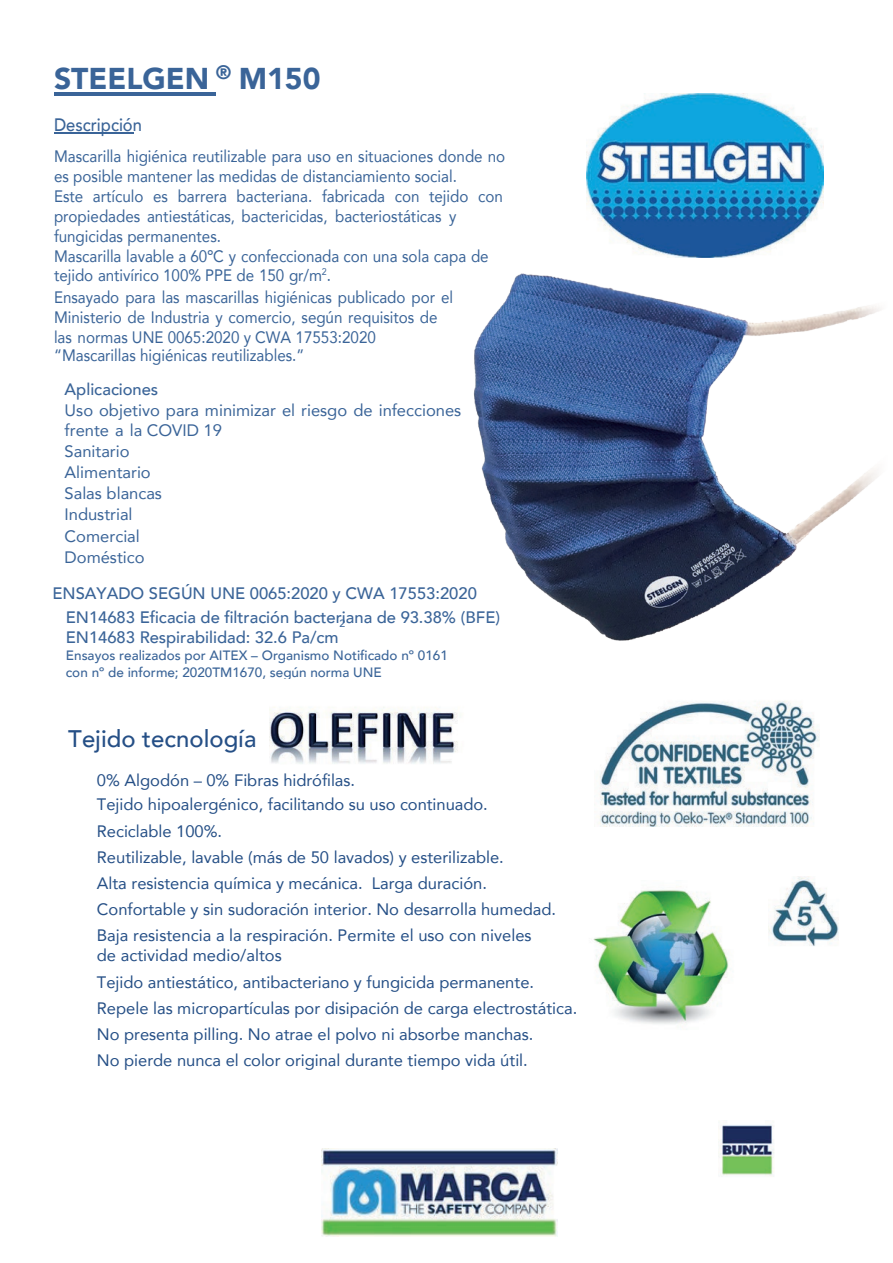
<style>
.page{position:relative;width:893px;height:1263px;background:#fff}
.page>*{position:absolute;margin:0;border:0;box-sizing:border-box;transform-origin:0 0}
.t1{font:900 30px "Avenir";color:#3a6498}
.t2{font:500 24px "Avenir";color:#254f86}
.t3{font:500 18px "Avenir";color:#3a6498;scale:.92 1}
.t4{font:16.5px/25.8px "Avenir";color:#254f86}
.t5{font:16.5px/20.1px "Avenir";color:#3a6498;scale:.92 1}
.t6{font:500 16.5px/24px "Avenir";color:#3a6498}
.t7{font:16.5px/21px "Avenir";color:#3a6498}
.t8{font:500 13.5px/16.4px "Avenir";color:#3a6498}
.t9{font:500 10.5px "Avenir";color:#3a6498}
</style>
<div class="page">
<hr style="left:54px;top:92px;width:162px;height:4px;background:#3a6498">
<hr style="left:54px;top:133px;width:80px;height:1px;background:#3a6498">
<img style="left:586px;top:94px;width:237px;height:161px">
<img style="left:269px;top:707px;width:189px;height:57px">
<img style="left:599px;top:701px;width:220px;height:125px">
<img style="left:769px;top:877px;width:70px;height:69px">
<img style="left:593px;top:890px;width:136px;height:134px">
<img style="left:473px;top:255px;width:408px;height:386px">
<img style="left:322px;top:1149px;width:235px;height:88px">
<img style="left:718px;top:1124px;width:56px;height:53px">
<h1 class="t1" style="left:54px;top:53px;width:268px">STEELGEN <sup>®</sup> M150</h1>
<p class="t3" style="left:54px;top:109px;width:97px">Descripción</p>
<p class="t5" style="left:54px;top:145px;width:492px">Mascarilla higiénica reutilizable para uso en situaciones donde no es posible mantener las medidas de distanciamiento social.<br>Este artículo es barrera bacteriana. fabricada con tejido con propiedades antiestáticas, bactericidas, bacteriostáticas y fungicidas permanentes.<br>Mascarilla lavable a 60ºC y confeccionada con una sola capa de</p>
<p class="t5" style="left:54px;top:264px;width:436px;line-height:21.9px">tejido antivírico 100% PPE de 150 gr/m<sup>2</sup>.<br>Ensayado para las mascarillas higiénicas publicado por el</p>
<p class="t5" style="left:54px;top:306px;width:418px">Ministerio de Industria y comercio, según requisitos de las normas UNE 0065:2020 y CWA 17553:2020</p>
<p class="t5" style="left:54px;top:345px;width:274px">“Mascarillas higiénicas reutilizables.”</p>
<p class="t6" style="left:65px;top:376px;width:95px">Aplicaciones</p>
<p class="t7" style="left:65px;top:400px;width:398px;line-height:19.8px">Uso objetivo para minimizar el riesgo de infecciones frente a la COVID 19</p>
<p class="t7" style="left:65px;top:441px;width:99px">Sanitario<br>Alimentario<br>Salas blancas<br>Industrial<br>Comercial<br>Doméstico</p>
<p class="t6" style="left:66px;top:580px;width:436px;text-indent:-13px">ENSAYADO SEGÚN UNE 0065:2020 y CWA 17553:2020<br>EN14683 Eficacia de filtración bacteriana de 93.38% (BFE)</p>
<p class="t6" style="left:66px;top:624px;width:274px">EN14683 Respirabilidad: 32.6 Pa/cm</p>
<p class="t9" style="left:339px;top:614px;width:7px">2</p>
<p class="t8" style="left:66px;top:647px;width:384px">Ensayos realizados por AITEX – Organismo Notificado nº 0161 con nº de informe; 2020TM1670, según norma UNE 0065.</p>
<h2 class="t2" style="left:68px;top:718px;width:190px">Tejido tecnología</h2>
<p class="t4" style="left:97px;top:768px;width:392px;line-height:23.9px">0% Algodón – 0% Fibras hidrófilas.<br>Tejido hipoalergénico, facilitando su uso continuado.</p>
<p class="t4" style="left:97px;top:818px;width:461px">Reciclable 100%.<br>Reutilizable, lavable (más de 50 lavados) y esterilizable.<br>Alta resistencia química y mecánica. Larga duración.<br>Confortable y sin sudoración interior. No desarrolla humedad.</p>
<p class="t4" style="left:97px;top:925px;width:436px;line-height:19.8px">Baja resistencia a la respiración. Permite el uso con niveles de actividad medio/altos</p>
<p class="t4" style="left:97px;top:969px;width:439px">Tejido antiestático, antibacteriano y fungicida permanente.</p>
<p class="t4" style="left:97px;top:995px;width:482px">Repele las micropartículas por disipación de carga electrostática.</p>
<p class="t4" style="left:97px;top:1020px;width:438px">No presenta pilling. No atrae el polvo ni absorbe manchas.<br>No pierde nunca el color original durante tiempo vida útil.</p>
</div>
